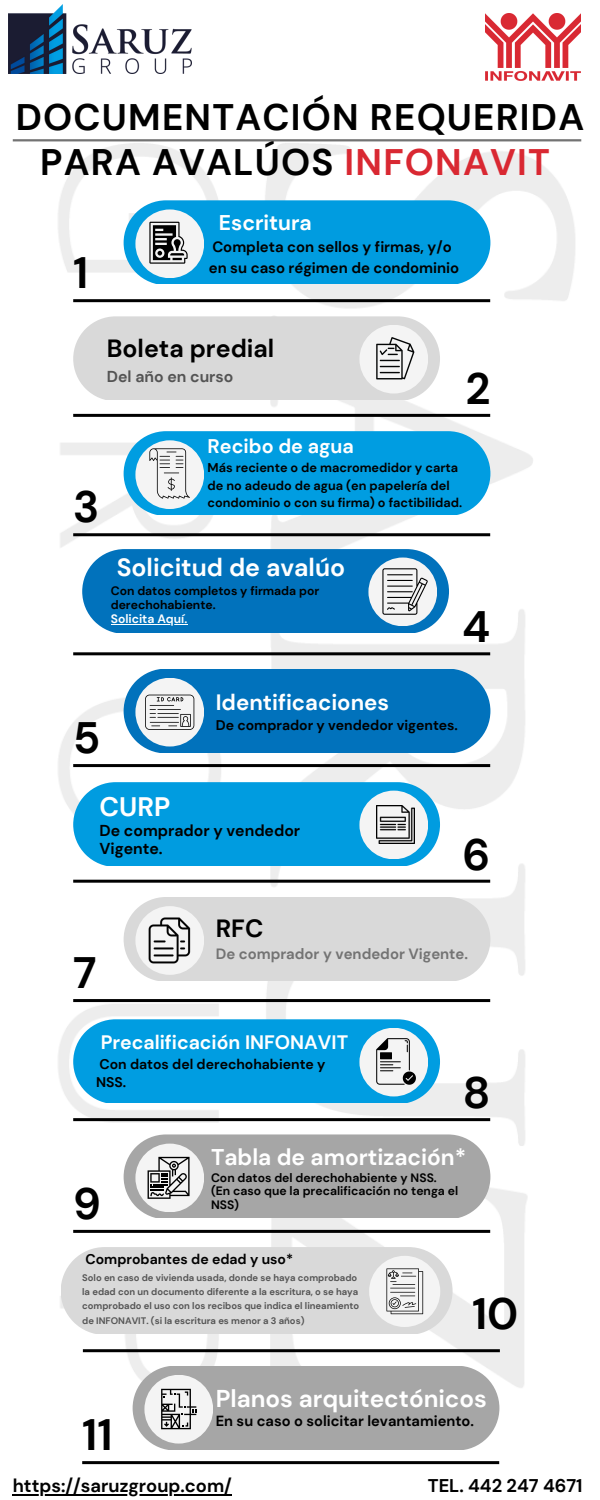
<style>
.page{position:relative;width:600px;height:1500px;background:#fff}
.page>*{position:absolute;margin:0;border:0;box-sizing:border-box;transform-origin:0 0}
.t1{font:700 43.9px "DM Sans";color:#000}
.t2{font:700 36.9px/45px "DM Sans";letter-spacing:.035em;color:#000;text-align:center}
.t3{font:700 26.7px "DM Sans";color:#fff}
.t4{font:700 24.9px "DM Sans";color:#fff}
.t5{font:700 24.9px "DM Sans";color:#000}
.t6{font:700 24.3px "DM Sans";color:#fff}
.t7{font:700 22.7px "DM Sans";color:#fff}
.t8{font:700 22.2px "DM Sans";color:#fff}
.t9{font:700 21.3px "DM Sans";color:#fff}
.t10{font:700 19.7px "DM Sans";color:#fff}
.t11{font:700 19.4px "DM Sans";color:#fff}
.t12{font:700 18.4px "DM Sans";color:#000}
.t13{font:700 15.8px/17.7px "DM Sans";color:#000}
.t14{font:700 15.8px "DM Sans";color:#545454}
.t15{font:700 14.9px/20.5px "DM Sans";color:#000}
.t16{font:700 14.9px "DM Sans";color:#737373}
.t17{font:700 14.7px "DM Sans";color:#000}
.t18{font:700 14px/18.4px "DM Sans";color:#000}
.t19{font:700 12.7px/17.2px "DM Sans";color:#000}
.t20{font:700 12.2px/13.6px "DM Sans";color:#000}
.t21{font:700 12.2px "DM Sans";color:#fff}
.t22{font:700 9.5px/14.3px "DM Sans";color:#545454}
.s1{color:#d92832}
</style>
<div class="page">
<img style="left:12px;top:139px;width:570px;height:1357px">
<div style="left:124px;top:897px;width:366px;height:84px;background:#d9d9d9"></div>
<svg style="left:73px;top:782px;width:367px;height:84px;background:#0fa1e1"></svg>
<div style="left:135px;top:906px;width:69px;height:69px;background:#f4f4f4;border-radius:50%"></div>
<div style="left:359px;top:791px;width:69px;height:68px;background:#f4f4f4;border-radius:50%"></div>
<hr style="left:73px;top:299px;width:417px;height:3px;background:#000">
<hr style="left:73px;top:533px;width:417px;height:3px;background:#000">
<hr style="left:73px;top:999px;width:417px;height:3px;background:#000">
<hr style="left:73px;top:764px;width:417px;height:3px;background:#000">
<hr style="left:73px;top:1230px;width:417px;height:3px;background:#000">
<hr style="left:73px;top:414px;width:417px;height:3px;background:#000">
<hr style="left:73px;top:880px;width:417px;height:3px;background:#000">
<hr style="left:73px;top:652px;width:417px;height:3px;background:#000">
<hr style="left:73px;top:1118px;width:417px;height:3px;background:#000">
<hr style="left:83px;top:1349px;width:417px;height:3px;background:#000">
<img style="left:8px;top:4px;width:183px;height:70px">
<svg style="left:61px;top:1247px;width:392px;height:87px;background:#dbdbdb"></svg>
<svg style="left:124px;top:431px;width:366px;height:84px;background:#27a9e2"></svg>
<svg style="left:73px;top:316px;width:367px;height:84px;background:#dbdbdb"></svg>
<svg style="left:124px;top:669px;width:366px;height:83px;background:#2785c2"></svg>
<svg style="left:124px;top:200px;width:366px;height:84px;background:#23a4dd"></svg>
<img style="left:377px;top:806px;width:37px;height:37px">
<img style="left:148px;top:917px;width:43px;height:47px">
<svg style="left:73px;top:1019px;width:367px;height:84px;background:#26a8e0"></svg>
<svg style="left:124px;top:1134px;width:366px;height:84px;background:#aeaeae"></svg>
<img style="left:486px;top:13px;width:95px;height:68px">
<svg style="left:82px;top:549px;width:367px;height:84px;background:#2785c2"></svg>
<hr style="left:13px;top:139px;width:568px;height:2px;background:#737373">
<hr style="left:82px;top:1461px;width:417px;height:3px;background:#000">
<svg style="left:133px;top:1366px;width:366px;height:84px;background:#afafaf"></svg>
<hr style="left:13px;top:1494px;width:219px;height:1px;background:#000">
<hr style="left:111px;top:624px;width:76px;height:1px;background:#fff">
<h2 class="t2" style="left:16px;top:95px;width:570px">DOCUMENTACIÓN REQUERIDA<br>PARA AVALÚOS <span class="s1">INFONAVIT</span></h2>
<h1 class="t1" style="left:73px;top:245px;width:17px">1</h1>
<h3 class="t9" style="left:219px;top:209px;width:94px">Escritura</h3>
<h3 class="t15" style="left:209px;top:237px;width:252px">Completa con sellos y firmas, y/o en su caso régimen de condominio</h3>
<h3 class="t5" style="left:107px;top:332px;width:169px">Boleta predial</h3>
<h3 class="t14" style="left:107px;top:367px;width:128px">Del año en curso</h3>
<h1 class="t1" style="left:465px;top:360px;width:27px">2</h1>
<h1 class="t1" style="left:73px;top:479px;width:28px">3</h1>
<h3 class="t10" style="left:208px;top:433px;width:148px">Recibo de agua</h3>
<h3 class="t19" style="left:208px;top:460px;width:256px">Más reciente o de macromedidor y carta de no adeudo de agua (en papelería del condominio o con su firma) o factibilidad.</h3>
<h3 class="t4" style="left:117px;top:551px;width:230px">Solicitud de avalúo</h3>
<p class="t20" style="left:111px;top:583px;width:210px;line-height:14.3px">Con datos completos y firmada por derechohabiente.</p>
<p class="t21" style="left:111px;top:611px;width:78px">Solicita Aquí.</p>
<h1 class="t1" style="left:462px;top:599px;width:30px">4</h1>
<h1 class="t1" style="left:73px;top:709px;width:29px">5</h1>
<h3 class="t8" style="left:216px;top:688px;width:175px">Identificaciones</h3>
<h3 class="t18" style="left:216px;top:716px;width:244px">De comprador y vendedor vigentes.</h3>
<h3 class="t3" style="left:100px;top:789px;width:72px">CURP</h3>
<h3 class="t13" style="left:100px;top:822px;width:202px">De comprador y vendedor<br>Vigente.</h3>
<h1 class="t1" style="left:463px;top:826px;width:29px">6</h1>
<h1 class="t1" style="left:73px;top:944px;width:25px">7</h1>
<h3 class="t5" style="left:216px;top:913px;width:49px">RFC</h3>
<h3 class="t16" style="left:216px;top:944px;width:254px">De comprador y vendedor Vigente.</h3>
<h3 class="t11" style="left:101px;top:1030px;width:249px">Precalificación INFONAVIT</h3>
<h3 class="t18" style="left:96px;top:1055px;width:231px">Con datos del derechohabiente y<br>NSS.</h3>
<h1 class="t1" style="left:463px;top:1065px;width:29px">8</h1>
<h1 class="t1" style="left:73px;top:1175px;width:29px">9</h1>
<h3 class="t7" style="left:211px;top:1142px;width:257px">Tabla de amortización*</h3>
<p class="t20" style="left:211px;top:1171px;width:249px">Con datos del derechohabiente y NSS. (En caso que la precalificación no tenga el<br>NSS)</p>
<h3 class="t18" style="left:86px;top:1250px;width:209px">Comprobantes de edad y uso*</h3>
<p class="t22" style="left:82px;top:1270px;width:279px">Solo en caso de vivienda usada, donde se haya comprobado la edad con un documento diferente a la escritura, o se haya comprobado el uso con los recibos que indica el lineamiento de INFONAVIT. (si la escritura es menor a 3 años)</p>
<h1 class="t1" style="left:472px;top:1286px;width:48px">10</h1>
<h1 class="t1" style="left:82px;top:1407px;width:32px">11</h1>
<h3 class="t6" style="left:216px;top:1383px;width:273px">Planos arquitectónicos</h3>
<h3 class="t17" style="left:216px;top:1411px;width:260px">En su caso o solicitar levantamiento.</h3>
<h3 class="t12" style="left:13px;top:1474px;width:221px">https://saruzgroup.com/</h3>
<h3 class="t12" style="left:428px;top:1474px;width:156px">TEL. 442 247 4671</h3>
</div>
